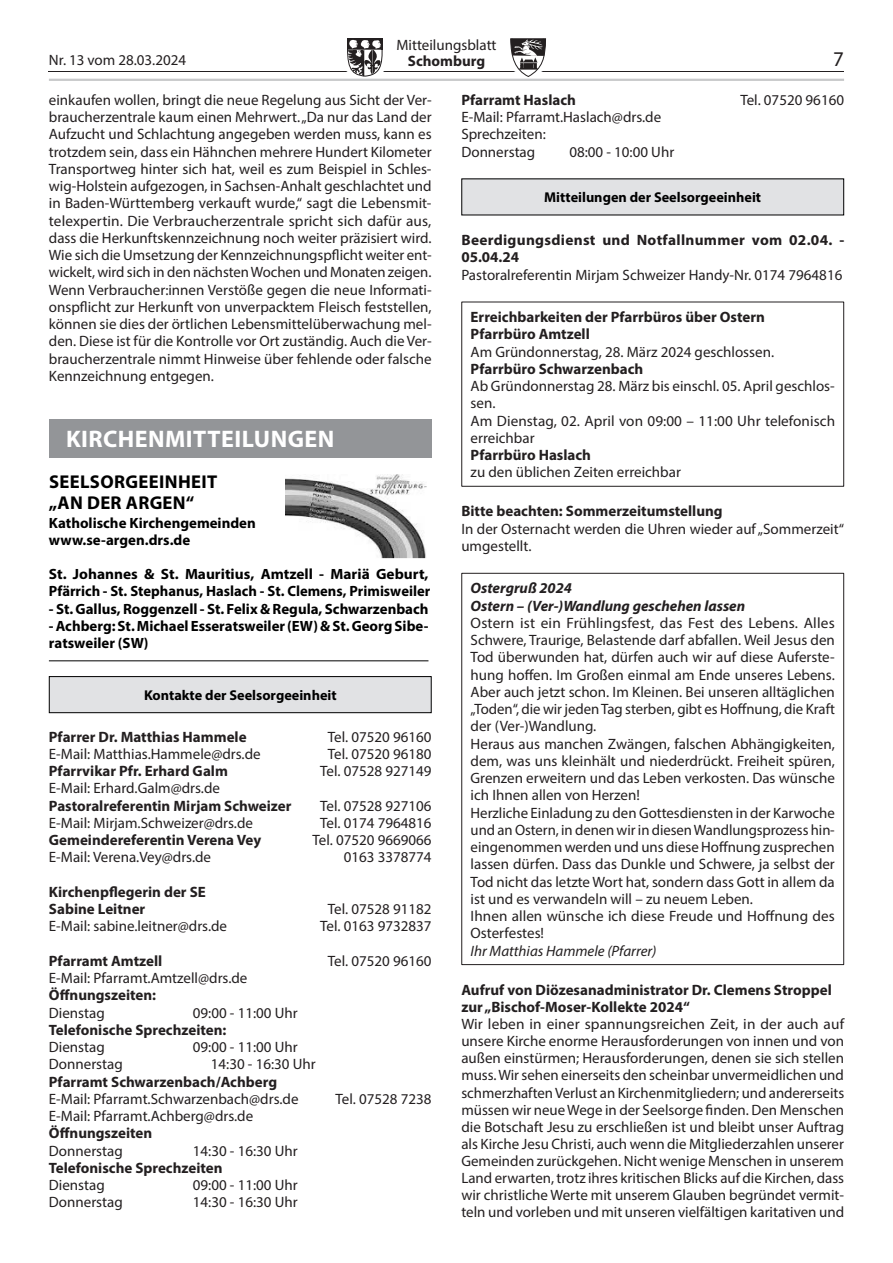
<style>
.page{position:relative;width:893px;height:1263px;background:#fff}
.page>*{position:absolute;margin:0;border:0;box-sizing:border-box;transform-origin:0 0}
.t1{font:700 24px "Myriad Pro";letter-spacing:.02em;color:#fff}
.t2{font:21px "Myriad Pro";color:#231f20}
.t3{font:700 18.6px/20.9px "Myriad Pro";letter-spacing:.02em;color:#000}
.t4{font:15px/17.2px "Myriad Pro";color:#231f20}
.t5{font:700 15px/17.2px "Myriad Pro";color:#231f20}
.t6{font:700 15px/17.2px "Myriad Pro";letter-spacing:.02em;color:#231f20}
.t7{font:italic 700 15px/17.2px "Myriad Pro";color:#231f20}
.t8{font:italic 15px "Myriad Pro";color:#231f20}
.t9{font:700 14.85px/17.1px "Myriad Pro";color:#000}
.t10{font:700 14.25px "Myriad Pro";color:#000}
</style>
<div class="page">
<hr style="left:49px;top:71px;width:795px;height:1px;background:#231f20">
<svg style="left:347px;top:38px;width:36px;height:39px"></svg>
<svg style="left:510px;top:38px;width:36px;height:39px"></svg>
<hr style="left:49px;top:79px;width:795px;height:2px;background:#c7c8ca">
<div style="left:49px;top:419px;width:383px;height:38px;background:#939598"></div>
<hr style="left:49px;top:660px;width:379px;height:1px;background:#000">
<img style="left:286px;top:474px;width:140px;height:84px">
<div style="left:49px;top:677px;width:382px;height:36px;background:#e1e2e4"></div>
<div style="left:49px;top:676px;width:383px;height:37px;border:1px solid #000"></div>
<div style="left:462px;top:179px;width:382px;height:36px;background:#e1e2e4"></div>
<div style="left:461px;top:302px;width:383px;height:185px;border:1px solid #231f20"></div>
<div style="left:461px;top:573px;width:383px;height:392px;border:1px solid #231f20"></div>
<p class="t4" style="left:396px;top:36px;width:102px">Mitteilungsblatt</p>
<p class="t4" style="left:49px;top:51px;width:139px">Nr. 13 vom 28.03.2024</p>
<p class="t5" style="left:408px;top:52px;width:79px">Schomburg</p>
<h2 class="t2" style="left:833px;top:46px;width:12px">7</h2>
<p class="t4" style="left:49px;top:91px;width:384px;text-align:justify">einkaufen wollen, bringt die neue Regelung aus Sicht der Ver&shy;braucherzentrale kaum einen Mehrwert. „Da nur das Land der Aufzucht und Schlachtung angegeben werden muss, kann es trotzdem sein, dass ein Hähnchen mehrere Hundert Kilometer Transportweg hinter sich hat, weil es zum Beispiel in Schles&shy;wig-Holstein aufgezogen, in Sachsen-Anhalt geschlachtet und in Baden-Württemberg verkauft wurde,“ sagt die Lebensmit&shy;telexpertin. Die Verbraucherzentrale spricht sich dafür aus, dass die Herkunftskennzeichnung noch weiter präzisiert wird.<br>Wie sich die Umsetzung der Kennzeichnungspflicht weiter ent&shy;wickelt, wird sich in den nächsten Wochen und Monaten zeigen.<br>Wenn Verbraucher:innen Verstöße gegen die neue Informati&shy;onspflicht zur Herkunft von unverpacktem Fleisch feststellen, können sie dies der örtlichen Lebensmittelüberwachung mel&shy;den. Diese ist für die Kontrolle vor Ort zuständig. Auch die Ver&shy;braucherzentrale nimmt Hinweise über fehlende oder falsche Kennzeichnung entgegen.</p>
<p class="t5" style="left:461px;top:91px;width:116px">Pfarramt Haslach</p>
<p class="t4" style="left:740px;top:91px;width:105px">Tel. 07520 96160</p>
<p class="t4" style="left:461px;top:108px;width:201px">E-Mail: Pfarramt.Haslach@drs.de<br>Sprechzeiten:<br>Donnerstag</p>
<p class="t4" style="left:569px;top:143px;width:106px">08:00 - 10:00 Uhr</p>
<p class="t10" style="left:544px;top:188px;width:218px">Mitteilungen der Seelsorgeeinheit</p>
<p class="t6" style="left:461px;top:231px;width:384px">Beerdigungsdienst und Notfallnummer vom 02.04. -<br>05.04.24</p>
<p class="t4" style="left:461px;top:266px;width:382px">Pastoralreferentin Mirjam Schweizer Handy-Nr. 0174 7964816</p>
<p class="t5" style="left:471px;top:308px;width:296px">Erreichbarkeiten der Pfarrbüros über Ostern<br>Pfarrbüro Amtzell</p>
<p class="t4" style="left:471px;top:343px;width:305px">Am Gründonnerstag, 28. März 2024 geschlossen.</p>
<p class="t5" style="left:471px;top:360px;width:174px">Pfarrbüro Schwarzenbach</p>
<p class="t4" style="left:471px;top:377px;width:366px">Ab Gründonnerstag 28. März bis einschl. 05. April geschlos&shy;sen.<br>Am Dienstag, 02. April von 09:00 – 11:00 Uhr telefonisch erreichbar</p>
<p class="t5" style="left:471px;top:446px;width:122px">Pfarrbüro Haslach</p>
<p class="t4" style="left:471px;top:463px;width:212px">zu den üblichen Zeiten erreichbar</p>
<p class="t5" style="left:461px;top:502px;width:263px">Bitte beachten: Sommerzeitumstellung</p>
<p class="t4" style="left:461px;top:520px;width:384px">In der Osternacht werden die Uhren wieder auf „Sommerzeit“ umgestellt.</p>
<p class="t7" style="left:471px;top:579px;width:276px">Ostergruß 2024<br>Ostern – (Ver-)Wandlung geschehen lassen</p>
<p class="t4" style="left:471px;top:614px;width:366px">Ostern ist ein Frühlingsfest, das Fest des Lebens. Alles Schwere, Traurige, Belastende darf abfallen. Weil Jesus den Tod überwunden hat, dürfen auch wir auf diese Auferste&shy;hung hoffen. Im Großen einmal am Ende unseres Lebens.<br>Aber auch jetzt schon. Im Kleinen. Bei unseren alltäglichen „Toden“, die wir jeden Tag sterben, gibt es Hoffnung, die Kraft der (Ver-)Wandlung.<br>Heraus aus manchen Zwängen, falschen Abhängigkeiten, dem, was uns kleinhält und niederdrückt. Freiheit spüren, Grenzen erweitern und das Leben verkosten. Das wünsche ich Ihnen allen von Herzen!<br>Herzliche Einladung zu den Gottesdiensten in der Karwoche und an Ostern, in denen wir in diesen Wandlungsprozess hin&shy;eingenommen werden und uns diese Hoffnung zusprechen lassen dürfen. Dass das Dunkle und Schwere, ja selbst der Tod nicht das letzte Wort hat, sondern dass Gott in allem da ist und es verwandeln will – zu neuem Leben.<br>Ihnen allen wünsche ich diese Freude und Hoffnung des Osterfestes!</p>
<p class="t8" style="left:471px;top:941px;width:187px">Ihr Matthias Hammele (Pfarrer)</p>
<p class="t5" style="left:461px;top:980px;width:372px">Aufruf von Diözesanadministrator Dr. Clemens Stroppel zur „Bischof-Moser-Kollekte 2024“</p>
<p class="t4" style="left:461px;top:1015px;width:384px;text-align:justify">Wir leben in einer spannungsreichen Zeit, in der auch auf unsere Kirche enorme Herausforderungen von innen und von außen einstürmen; Herausforderungen, denen sie sich stellen muss. Wir sehen einerseits den scheinbar unvermeidlichen und schmerzhaften Verlust an Kirchenmitgliedern; und andererseits müssen wir neue Wege in der Seelsorge finden. Den Menschen die Botschaft Jesu zu erschließen ist und bleibt unser Auftrag als Kirche Jesu Christi, auch wenn die Mitgliederzahlen unserer Gemeinden zurückgehen. Nicht wenige Menschen in unserem Land erwarten, trotz ihres kritischen Blicks auf die Kirchen, dass wir christliche Werte mit unserem Glauben begründet vermit&shy;teln und vorleben und mit unseren vielfältigen karitativen und</p>
<h1 class="t1" style="left:66px;top:423px;width:270px">KIRCHENMITTEILUNGEN</h1>
<p class="t3" style="left:49px;top:471px;width:170px">SEELSORGEEINHEIT „AN DER ARGEN“</p>
<p class="t9" style="left:49px;top:514px;width:208px">Katholische Kirchengemeinden www.se-argen.drs.de</p>
<p class="t9" style="left:49px;top:565px;width:383px">St. Johannes &amp; St. Mauritius, Amtzell - Mariä Geburt,<br>Pfärrich - St. Stephanus, Haslach - St. Clemens, Primisweiler</p>
<p class="t9" style="left:49px;top:599px;width:381px">- St. Gallus, Roggenzell - St. Felix &amp; Regula, Schwarzenbach</p>
<p class="t9" style="left:49px;top:617px;width:381px">- Achberg: St. Michael Esseratsweiler (EW)&amp; St. Georg Sibe&shy;ratsweiler (SW)</p>
<p class="t10" style="left:144px;top:686px;width:194px">Kontakte der Seelsorgeeinheit</p>
<p class="t5" style="left:49px;top:727px;width:199px">Pfarrer Dr. Matthias Hammele</p>
<p class="t4" style="left:328px;top:728px;width:105px">Tel. 07520 96160</p>
<p class="t4" style="left:49px;top:745px;width:213px">E-Mail: Matthias.Hammele@drs.de</p>
<p class="t4" style="left:328px;top:745px;width:105px">Tel. 07520 96180</p>
<p class="t5" style="left:49px;top:762px;width:181px">Pfarrvikar Pfr. Erhard Galm</p>
<p class="t4" style="left:320px;top:762px;width:113px">Tel. 07528 927149</p>
<p class="t4" style="left:49px;top:779px;width:173px">E-Mail: Erhard.Galm@drs.de</p>
<p class="t5" style="left:49px;top:796px;width:244px">Pastoralreferentin Mirjam Schweizer</p>
<p class="t4" style="left:320px;top:797px;width:113px">Tel. 07528 927106</p>
<p class="t4" style="left:49px;top:814px;width:206px">E-Mail: Mirjam.Schweizer@drs.de</p>
<p class="t4" style="left:320px;top:814px;width:113px">Tel. 0174 7964816</p>
<p class="t5" style="left:49px;top:831px;width:214px">Gemeindereferentin Verena Vey</p>
<p class="t4" style="left:312px;top:831px;width:121px">Tel. 07520 9669066</p>
<p class="t4" style="left:49px;top:848px;width:164px">E-Mail: Verena.Vey@drs.de</p>
<p class="t4" style="left:344px;top:848px;width:89px">0163 3378774</p>
<p class="t5" style="left:49px;top:883px;width:158px">Kirchenpflegerin der SE<br>Sabine Leitner</p>
<p class="t4" style="left:328px;top:900px;width:105px">Tel. 07528 91182</p>
<p class="t4" style="left:49px;top:917px;width:180px">E-Mail: sabine.leitner@drs.de</p>
<p class="t4" style="left:320px;top:917px;width:113px">Tel. 0163 9732837</p>
<p class="t5" style="left:49px;top:952px;width:115px">Pfarramt Amtzell</p>
<p class="t4" style="left:328px;top:952px;width:105px">Tel. 07520 96160</p>
<p class="t4" style="left:49px;top:969px;width:200px">E-Mail: Pfarramt.Amtzell@drs.de</p>
<p class="t5" style="left:49px;top:986px;width:109px">Öffnungszeiten:</p>
<p class="t4" style="left:49px;top:1004px;width:57px">Dienstag</p>
<p class="t4" style="left:193px;top:1004px;width:106px">09:00 - 11:00 Uhr</p>
<p class="t5" style="left:49px;top:1021px;width:179px">Telefonische Sprechzeiten:</p>
<p class="t4" style="left:49px;top:1038px;width:57px">Dienstag</p>
<p class="t4" style="left:193px;top:1038px;width:106px">09:00 - 11:00 Uhr</p>
<p class="t4" style="left:49px;top:1055px;width:75px">Donnerstag</p>
<p class="t4" style="left:211px;top:1055px;width:106px">14:30 - 16:30 Uhr</p>
<p class="t5" style="left:49px;top:1072px;width:230px">Pfarramt Schwarzenbach/Achberg</p>
<p class="t4" style="left:49px;top:1090px;width:251px">E-Mail: Pfarramt.Schwarzenbach@drs.de</p>
<p class="t4" style="left:336px;top:1090px;width:98px">Tel. 07528 7238</p>
<p class="t4" style="left:49px;top:1107px;width:206px">E-Mail: Pfarramt.Achberg@drs.de</p>
<p class="t5" style="left:49px;top:1124px;width:105px">Öffnungszeiten</p>
<p class="t4" style="left:49px;top:1142px;width:75px">Donnerstag</p>
<p class="t4" style="left:193px;top:1142px;width:106px">14:30 - 16:30 Uhr</p>
<p class="t5" style="left:49px;top:1159px;width:175px">Telefonische Sprechzeiten</p>
<p class="t4" style="left:49px;top:1176px;width:57px">Dienstag</p>
<p class="t4" style="left:193px;top:1176px;width:106px">09:00 - 11:00 Uhr</p>
<p class="t4" style="left:49px;top:1193px;width:75px">Donnerstag</p>
<p class="t4" style="left:193px;top:1193px;width:106px">14:30 - 16:30 Uhr</p>
</div>
